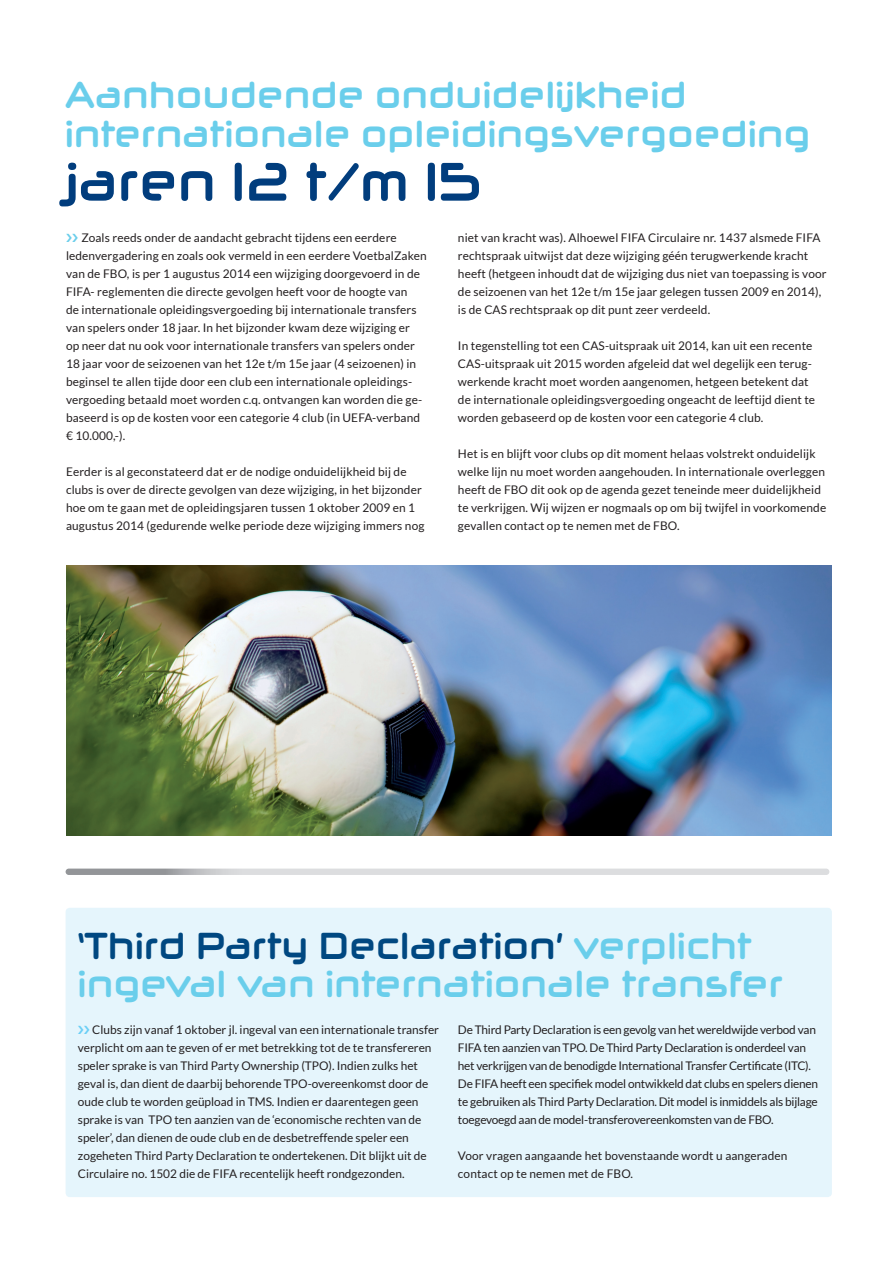
<style>
.page{position:relative;width:895px;height:1262px;background:#fff}
.page>*{position:absolute;margin:0;border:0;box-sizing:border-box;transform-origin:0 0}
.t1{font:700 condensed 54px "Neuropol X";letter-spacing:-.01em;color:#013d7d}
.t2{font:700 condensed 37.5px/38.4px "Neuropol X";letter-spacing:-.01em;color:#6aceeb}
.t3{font:11.85px/18px "Lato";letter-spacing:.01em;color:#231f20}
.t4{font:11.85px/18px "Lato";letter-spacing:-.02em;color:#231f20}
.s1{color:#004881}
</style>
<div class="page">
<div style="left:66px;top:908px;width:765px;height:289px;background:#e5f5fc;border-radius:4px"></div>
<svg style="left:66px;top:868px;width:763px;height:7px;background:#d3d4d6"></svg>
<img style="left:66px;top:566px;width:765px;height:270px">
<h2 class="t2" style="left:66px;top:78px;width:747px">Aanhoudende onduidelijkheid internationale opleidingsvergoeding</h2>
<h1 class="t1" style="left:66px;top:162px;width:420px">jaren 12 t/m 15</h1>
<p class="t3" style="left:458px;top:228px;width:370px">niet van kracht was). Alhoewel FIFA Circulaire nr. 1437 alsmede FIFA rechtspraak uitwijst dat deze wijziging géén terugwerkende kracht heeft (hetgeen inhoudt dat de wijziging dus niet van toepassing is voor de seizoenen van het 12e t/m 15e jaar gelegen tussen 2009 en 2014), is de CAS rechtspraak op dit punt zeer verdeeld.</p>
<p class="t3" style="left:458px;top:336px;width:358px">In tegenstelling tot een CAS-uitspraak uit 2014, kan uit een recente CAS-uitspraak uit 2015 worden afgeleid dat wel degelijk een terug&shy;werkende kracht moet worden aangenomen, hetgeen betekent dat de internationale opleidingsvergoeding ongeacht de leeftijd dient te worden gebaseerd op de kosten voor een categorie 4 club.</p>
<p class="t3" style="left:458px;top:444px;width:370px">Het is en blijft voor clubs op dit moment helaas volstrekt onduidelijk welke lijn nu moet worden aangehouden. In internationale overleggen heeft de FBO dit ook op de agenda gezet teneinde meer duidelijkheid te verkrijgen. Wij wijzen er nogmaals op om bij twijfel in voorkomende gevallen contact op te nemen met de FBO.</p>
<p class="t3" style="left:66px;top:228px;width:362px;text-indent:15px">Zoals reeds onder de aandacht gebracht tijdens een eerdere ledenvergadering en zoals ook vermeld in een eerdere VoetbalZaken van de FBO, is per 1 augustus 2014 een wijziging doorgevoerd in de FIFA- reglementen die directe gevolgen heeft voor de hoogte van<br>de internationale opleidingsvergoeding bij internationale transfers van spelers onder 18 jaar. In het bijzonder kwam deze wijziging er<br>op neer dat nu ook voor internationale transfers van spelers onder 18 jaar voor de seizoenen van het 12e t/m 15e jaar (4 seizoenen) in beginsel te allen tijde door een club een internationale opleidings&shy;vergoeding betaald moet worden c.q. ontvangen kan worden die ge&shy;baseerd is op de kosten voor een categorie 4 club (in UEFA-verband € 10.000,-).</p>
<p class="t3" style="left:66px;top:462px;width:360px">Eerder is al geconstateerd dat er de nodige onduidelijkheid bij de clubs is over de directe gevolgen van deze wijziging, in het bijzonder hoe om te gaan met de opleidingsjaren tussen 1 oktober 2009 en 1 augustus 2014 (gedurende welke periode deze wijziging immers nog</p>
<h2 class="t2" style="left:79px;top:929px;width:707px"><span class="s1">‘Third Party Declaration’</span> verplicht ingeval van internationale transfer</h2>
<p class="t3" style="left:78px;top:1020px;width:362px;text-indent:14px">Clubs zijn vanaf 1 oktober jl. ingeval van een internationale transfer verplicht om aan te geven of er met betrekking tot de te transfereren speler sprake is van Third Party Ownership (TPO). Indien zulks het geval is, dan dient de daarbij behorende TPO-overeenkomst door de oude club te worden geüpload in TMS. Indien er daarentegen geen sprake is van TPO ten aanzien van de ‘economische rechten van de speler’, dan dienen de oude club en de desbetreffende speler een zogeheten Third Party Declaration te ondertekenen. Dit blijkt uit de Circulaire no. 1502 die de FIFA recentelijk heeft rondgezonden.</p>
<p class="t4" style="left:458px;top:1020px;width:361px">De Third Party Declaration is een gevolg van het wereldwijde verbod van FIFA ten aanzien van TPO. De Third Party Declaration is onderdeel van het verkrijgen van de benodigde International Transfer Certificate (ITC).<br>De FIFA heeft een specifiek model ontwikkeld dat clubs en spelers dienen te gebruiken als Third Party Declaration. Dit model is inmiddels als bijlage toegevoegd aan de model-transferovereenkomsten van de FBO.</p>
<p class="t3" style="left:458px;top:1146px;width:331px">Voor vragen aangaande het bovenstaande wordt u aangeraden contact op te nemen met de FBO.</p>
</div>
